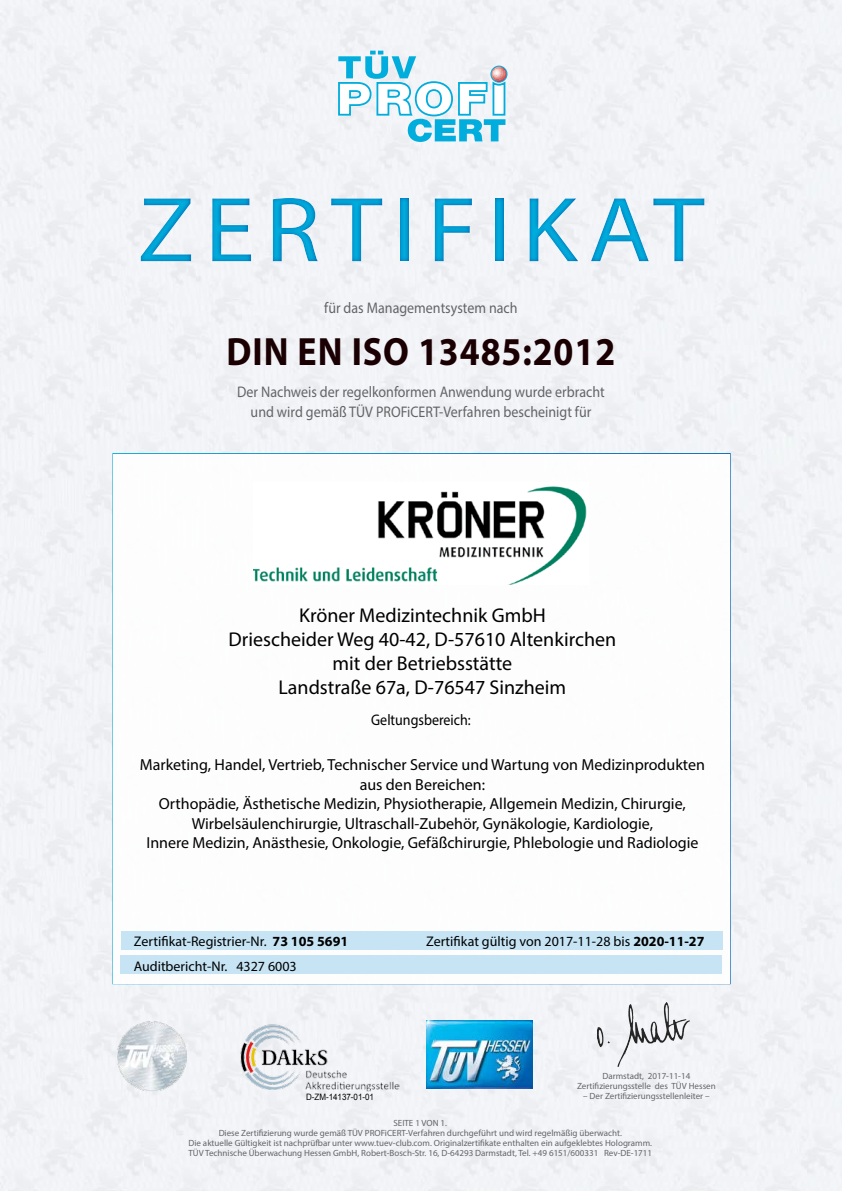
<style>
.page{position:relative;width:842px;height:1191px;background:#f2f3f7}
.page>*{position:absolute;margin:0;border:0;box-sizing:border-box;transform-origin:0 0}
.t1{font:93px "Myriad Pro";letter-spacing:.1em;color:#00addc;scale:1.1 1}
.t2{font:700 39.6px "Myriad Pro";letter-spacing:.025em;color:#1a0002;scale:.91 1}
.t3{font:20px/24px "Myriad Pro";color:#000;text-align:center}
.t4{font:16px/19.6px "Myriad Pro";color:#000;text-align:center}
.t5{font:15.4px/20px "Myriad Pro";color:#636466;text-align:center;scale:.91 1}
.t6{font:15.4px "Myriad Pro";color:#000;scale:.91 1}
.t7{font:14px/24.6px "Myriad Pro";color:#000}
.t8{font:9px/10px "Myriad Pro";color:#636466;text-align:center}
.t9{font:8.8px "Arial";color:#000;scale:.91 1}
.s1{font-weight:700}
</style>
<div class="page">
<div style="left:734px;top:566px;width:108px;height:47px;background:#f2f3f7"></div>
<svg style="left:338px;top:51px;width:169px;height:91px"></svg>
<img style="left:241px;top:1024px;width:158px;height:67px">
<img style="left:427px;top:1020px;width:106px;height:69px">
<div style="left:112px;top:453px;width:619px;height:531px;background:#fff;border:2px solid #fff"></div>
<div style="left:120px;top:955px;width:602px;height:19px;background:#c0e2f3"></div>
<div style="left:121px;top:931px;width:601px;height:19px;background:#c0e2f3"></div>
<div style="left:731px;top:455px;width:111px;height:40px;background:#f2f3f7"></div>
<div style="left:731px;top:793px;width:81px;height:72px;background:#f2f3f7"></div>
<img style="left:598px;top:1003px;width:91px;height:63px">
<div style="left:732px;top:670px;width:104px;height:47px;background:#f2f3f7"></div>
<div style="left:0;top:172px;width:842px;height:114px;background:#006bb6;opacity:.75"></div>
<img style="left:117px;top:1021px;width:70px;height:69px">
<img style="left:254px;top:486px;width:333px;height:98px">
<h1 class="t1" style="left:138px;top:173px;width:517px">ZERTIFIKAT</h1>
<h3 class="t5" style="left:324px;top:298px;width:214px">für das Managementsystem nach</h3>
<h2 class="t2" style="left:227px;top:326px;width:429px">DIN EN ISO 13485:2012</h2>
<h3 class="t5" style="left:237px;top:381px;width:405px">Der Nachweis der regelkonformen Anwendung wurde erbracht und wird gemäß TÜV PROFiCERT-Verfahren bescheinigt für</h3>
<h3 class="t3" style="left:229px;top:603px;width:389px">Kröner Medizintechnik GmbH<br>Driescheider Weg 40-42, D-57610 Altenkirchen mit der Betriebsstätte<br>Landstraße 67a, D-76547 Sinzheim</h3>
<h3 class="t6" style="left:371px;top:710px;width:111px">Geltungsbereich:</h3>
<p class="t4" style="left:140px;top:754px;width:567px">Marketing, Handel, Vertrieb, Technischer Service und Wartung von Medizinprodukten aus den Bereichen:<br>Orthopädie, Ästhetische Medizin, Physiotherapie, Allgemein Medizin, Chirurgie, Wirbelsäulenchirurgie, Ultraschall-Zubehör, Gynäkologie, Kardiologie,<br>Innere Medizin, Anästhesie, Onkologie, Gefäßchirurgie, Phlebologie und Radiologie</p>
<h3 class="t7" style="left:134px;top:929px;width:216px">Zertifikat-Registrier-Nr. <span class="s1">73 105 5691<br></span>Auditbericht-Nr. 4327 6003</h3>
<h3 class="t7" style="left:426px;top:929px;width:280px">Zertifikat gültig von 2017-11-28 bis <span class="s1">2020-11-27</span></h3>
<p class="t8" style="left:577px;top:1071px;width:140px">Darmstadt, 2017-11-14<br>Zertifizierungsstelle des TÜV Hessen</p>
<p class="t9" style="left:306px;top:1090px;width:76px">D-ZM-14137-01-01</p>
<p class="t8" style="left:583px;top:1091px;width:128px">– Der Zertifizierungsstellenleiter –</p>
<p class="t8" style="left:188px;top:1118px;width:465px">SEITE 1 VON 1.<br>Diese Zertifizierung wurde gemäß TÜV PROFiCERT-Verfahren durchgeführt und wird regelmäßig überwacht.<br>Die aktuelle Gültigkeit ist nachprüfbar unter www.tuev-club.com. Originalzertifikate enthalten ein aufgeklebtes Hologramm.<br>TÜV Technische Überwachung Hessen GmbH, Robert-Bosch-Str. 16, D-64293 Darmstadt, Tel. +49 6151/600331 Rev-DE-1711</p>
</div>
